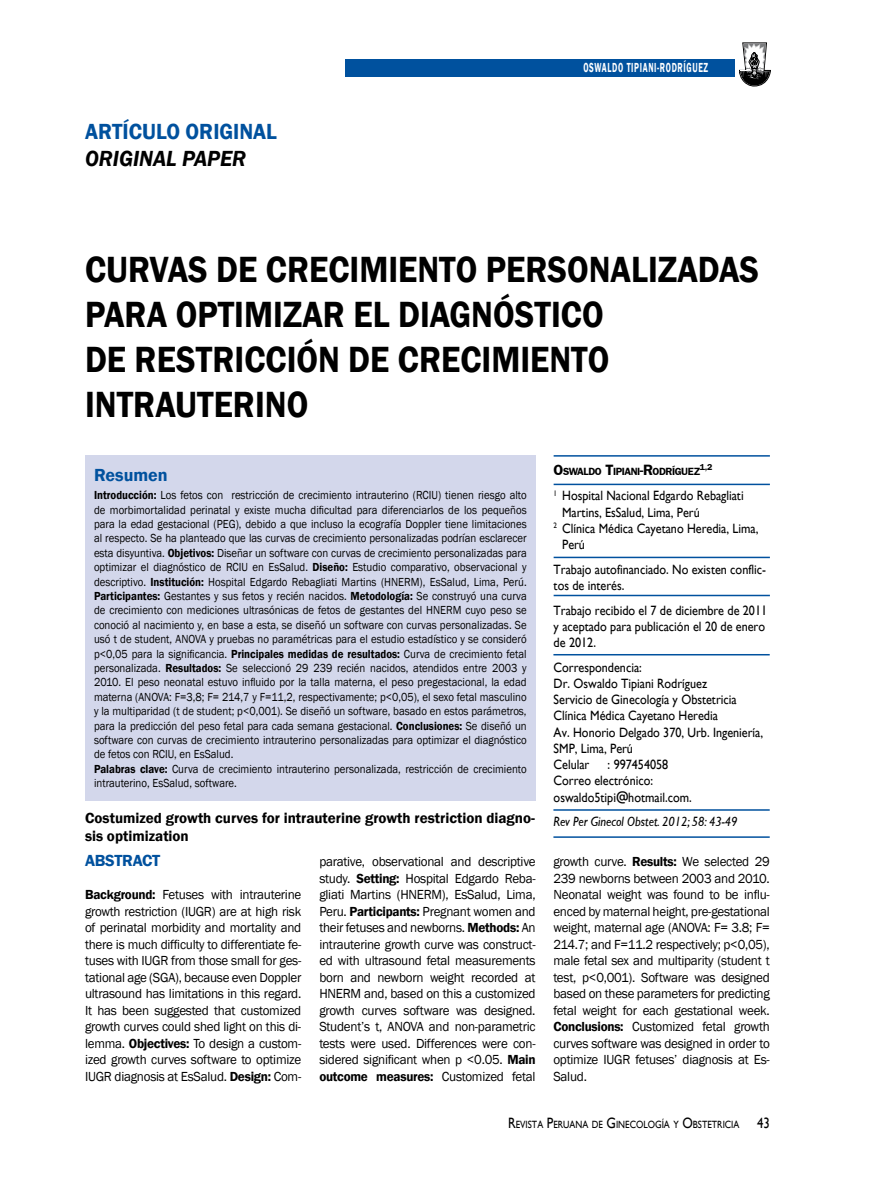
<style>
.page{position:relative;width:872px;height:1191px;background:#fff}
.page>*{position:absolute;margin:0;border:0;box-sizing:border-box;transform-origin:0 0}
.t1{font:600 37.5px/45px "Franklin Gothic";color:#000;scale:.9 1}
.t2{font:600 22.5px "Franklin Gothic";color:#00519e;scale:.95 1}
.t3{font:italic 600 22.5px "Franklin Gothic";color:#000;scale:.95 1}
.t4{font:600 18px "Franklin Gothic";color:#00519e}
.t5{font:600 16.5px "Franklin Gothic";letter-spacing:-.02em;color:#00519e}
.t6{font:600 15px/18px "Franklin Gothic";color:#000}
.t7{font:13.5px/16.5px "Franklin Gothic";letter-spacing:-.02em;color:#000;text-align:justify}
.t8{font:13.5px/16.2px "Gill Sans";color:#000;scale:.9 1}
.t9{font:italic 13.5px "Gill Sans";color:#000;scale:.9 1}
.t10{font:600 13.5px "Franklin Gothic";letter-spacing:.08em;color:#fff;scale:.6 1}
.t11{font:12px/14.4px "Franklin Gothic";color:#000;scale:.9 1}
.t12{font:10.5px "Gill Sans";color:#000;scale:.85 1}
.t13{font:700 10.5px "Frankfurt Gothic";letter-spacing:-.045em;color:#000}
.t14{font:700 8.7px "Frankfurt Gothic";color:#000}
.s1{font-weight:600}
.s2{font-size:15px}
</style>
<div class="page">
<div style="left:345px;top:60px;width:389px;height:17px;background:#00519e"></div>
<svg style="left:739px;top:43px;width:31px;height:43px"></svg>
<div style="left:85px;top:455px;width:450px;height:345px;background:#d3d7eb"></div>
<hr style="left:553px;top:455px;width:217px;height:1px;background:#00519e">
<hr style="left:553px;top:556px;width:217px;height:2px;background:#00519e">
<hr style="left:553px;top:483px;width:217px;height:2px;background:#00519e">
<hr style="left:553px;top:595px;width:217px;height:1px;background:#00519e">
<hr style="left:553px;top:809px;width:216px;height:1px;background:#00519e">
<hr style="left:553px;top:654px;width:216px;height:1px;background:#00519e">
<hr style="left:553px;top:836px;width:216px;height:2px;background:#00519e">
<h2 class="t2" style="left:85px;top:118px;width:147px">ARTÍCULO ORIGINAL</h2>
<h2 class="t3" style="left:85px;top:144px;width:171px">ORIGINAL PAPER</h2>
<p class="t10" style="left:583px;top:59px;width:210px">Oswaldo Tipiani-Rodr íguez</p>
<h1 class="t1" style="left:85px;top:247px;width:750px">Curvas de cr ecimiento personalizadas para optimizar el diagnóstico<br>de restricción de crecimiento<br>intrauter ino</h1>
<h3 class="t4" style="left:94px;top:463px;width:75px">Resumen</h3>
<p class="t11" style="left:94px;top:488px;width:482px"><span class="s1">Introducción:</span> Los fetos con restricción de crecimiento intrauterino (RCIU) tienen riesgo alto de morbimortalidad perinatal y existe mucha dificultad para diferenciarlos de los pequeños para la edad gestacional (PEG), debido a que incluso la ecografía Doppler tiene limitaciones al respecto. Se ha planteado que las curvas de crecimiento personalizadas podrían esclarecer esta disyuntiva. <span class="s1">Objetivos:</span> Diseñar un software con curvas de crecimiento personalizadas para optimizar el diagnóstico de RCIU en EsSalud. <span class="s1">Diseño:</span> Estudio comparativo, observacional y descriptivo. <span class="s1">Institución:</span> Hospital Edgardo Rebagliati Martins (HNERM), EsSalud, Lima, Perú.<br><span class="s1">Participantes:</span> Gestantes y sus fetos y recién nacidos. <span class="s1">Metodología:</span> Se construyó una curva de crecimiento con mediciones ultrasónicas de fetos de gestantes del HNERM cuyo peso se conoció al nacimiento y, en base a esta, se diseñó un software con curvas personalizadas. Se usó t de student, ANOVA y pruebas no paramétricas para el estudio estadístico y se consideró p&lt;0,05 para la significancia. <span class="s1">Principales medidas de resultados:</span> Curva de crecimiento fetal personalizada. <span class="s1">Resultados:</span> Se seleccionó 29 239 recién nacidos, atendidos entre 2003 y 2010. El peso neonatal estuvo influido por la talla materna, el peso pregestacional, la edad materna (ANOVA: F=3,8; F= 214,7 y F=11,2, respectivamente; p&lt;0,05), el sexo fetal masculino y la multiparidad (t de student; p&lt;0,001). Se diseñó un software, basado en estos parámetros, para la predicción del peso fetal para cada semana gestacional. <span class="s1">Conclusiones:</span> Se diseñó un software con curvas de crecimiento intrauterino personalizadas para optimizar el diagnóstico de fetos con RCIU, en EsSalud.<br><span class="s1">Palabras clave:</span> Curva de crecimiento intrauterino personalizada, restricción de crecimiento intrauterino, EsSalud, software.</p>
<p class="t6" style="left:85px;top:809px;width:451px">Costumized growth curves for intrauterine growth restriction diagno&shy;sis optimization</p>
<p class="t13" style="left:553px;top:465px;width:148px"><span class="s2">O</span>SWALDO <span class="s2">T</span>IPIANI<span class="s2">-R</span>ODRÍGUEZ</p>
<p class="t14" style="left:700px;top:462px;width:14px">1,2</p>
<p class="t8" style="left:553px;top:488px;width:213px"><sup>1</sup> Hospital Nacional Edgardo Rebagliati</p>
<p class="t8" style="left:562px;top:504px;width:154px">Martins, EsSalud, Lima, Perú</p>
<p class="t8" style="left:553px;top:520px;width:229px"><sup>2</sup> Clínica Médica Cayetano Heredia, Lima,</p>
<p class="t8" style="left:562px;top:536px;width:27px">Perú</p>
<p class="t8" style="left:553px;top:561px;width:237px">Trabajo autofinanciado. No existen conflic&shy;tos de interés.</p>
<p class="t8" style="left:553px;top:602px;width:239px">Trabajo recibido el 7 de diciembre de 2011 y aceptado para publicación el 20 de enero de 2012.</p>
<p class="t8" style="left:553px;top:659px;width:234px">Correspondencia:<br>Dr. Oswaldo Tipiani Rodríguez<br>Servicio de Ginecología y Obstetricia<br>Clínica Médica Cayetano Heredia<br>Av. Honorio Delgado 370, Urb. Ingeniería,<br>SMP, Lima, Perú<br>Celular</p>
<p class="t8" style="left:553px;top:756px;width:155px;text-indent:54px">: 997454058<br>Correo electrónico: oswaldo5tipi@hotmail.com.</p>
<p class="t9" style="left:553px;top:814px;width:206px">Rev Per Ginecol Obstet. 2012; 58: 43-49</p>
<h3 class="t5" style="left:85px;top:850px;width:67px">Abstract</h3>
<p class="t7" style="left:85px;top:886px;width:218px"><span class="s1">Background:</span> Fetuses with intrauterine growth restriction (IUGR) are at high risk of perinatal morbidity and mortality and there is much difficulty to differentiate fe&shy;tuses with IUGR from those small for ges&shy;tational age (SGA), because even Doppler ultrasound has limitations in this regard.<br>It has been suggested that customized growth curves could shed light on this di&shy;lemma. <span class="s1">Objectives:</span> To design a custom&shy;ized growth curves software to optimize IUGR diagnosis at EsSalud. <span class="s1">Design:</span> Com-</p>
<p class="t7" style="left:319px;top:853px;width:218px">parative, observational and descriptive study. <span class="s1">Setting:</span> Hospital Edgardo Reba&shy;gliati Martins (HNERM), EsSalud, Lima, Peru. <span class="s1">Participants:</span> Pregnant women and their fetuses and newborns. <span class="s1">Methods:</span> An intrauterine growth curve was construct&shy;ed with ultrasound fetal measurements born and newborn weight recorded at HNERM and, based on this a customized growth curves software was designed.<br>Student’s t, ANOVA and non-parametric tests were used. Differences were con&shy;sidered significant when p &lt;0.05. <span class="s1">Main outcome measures:</span> Customized fetal</p>
<p class="t7" style="left:553px;top:853px;width:218px">growth curve. <span class="s1">Results:</span> We selected 29<br>239 newborns between 2003 and 2010.<br>Neonatal weight was found to be influ&shy;enced by maternal height, pre-gestational weight, maternal age (ANOVA: F= 3.8; F= 214.7; and F=11.2 respectively; p&lt;0,05), male fetal sex and multiparity (student t test, p&lt;0,001). Software was designed based on these parameters for predicting fetal weight for each gestational week.<br><span class="s1">Conclusions:</span> Customized fetal growth curves software was designed in order to optimize IUGR fetuses’ diagnosis at Es-Salud.</p>
<p class="t12" style="left:508px;top:1118px;width:309px"><span class="s2">R</span>EVISTA <span class="s2">P</span>ERUANA DE <span class="s2">G</span>INECOLOGÍA Y <span class="s2">O</span>BSTETRICIA <span class="s2">43</span></p>
</div>
